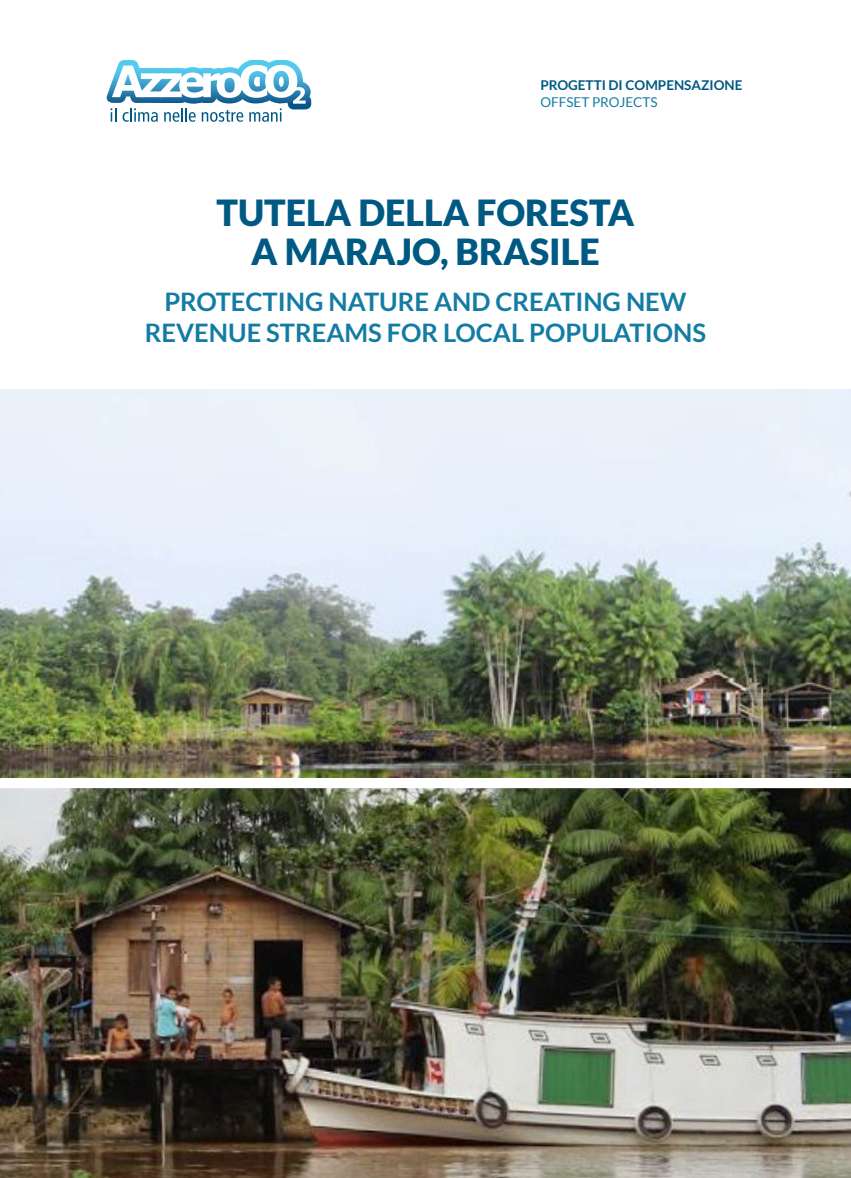
<style>
.page{position:relative;width:851px;height:1178px;background:#fff}
.page>*{position:absolute;margin:0;border:0;box-sizing:border-box;transform-origin:0 0}
.t1{font:900 36px/39px "Lato";color:#005983;text-align:center}
.t2{font:700 25.5px/30.6px "Lato";color:#147ca3;text-align:center}
.t3{font:700 13.5px "Lato";color:#005983}
.t4{font:13.5px "Lato";color:#147ca3}
</style>
<div class="page">
<svg style="left:106px;top:60px;width:206px;height:62px"></svg>
<img style="left:0;top:389px;width:850px;height:389px">
<img style="left:0;top:788px;width:850px;height:390px">
<p class="t3" style="left:540px;top:77px;width:203px">PROGETTI DI COMPENSAZIONE</p>
<p class="t4" style="left:540px;top:94px;width:119px">OFFSET PROJECTS</p>
<h1 class="t1" style="left:216px;top:193px;width:419px">TUTELA DELLA FORESTA<br>A MARAJO, BRASILE</h1>
<p class="t2" style="left:145px;top:286px;width:562px">PROTECTING NATURE AND CREATING NEW<br>REVENUE STREAMS FOR LOCAL POPULATIONS</p>
</div>
